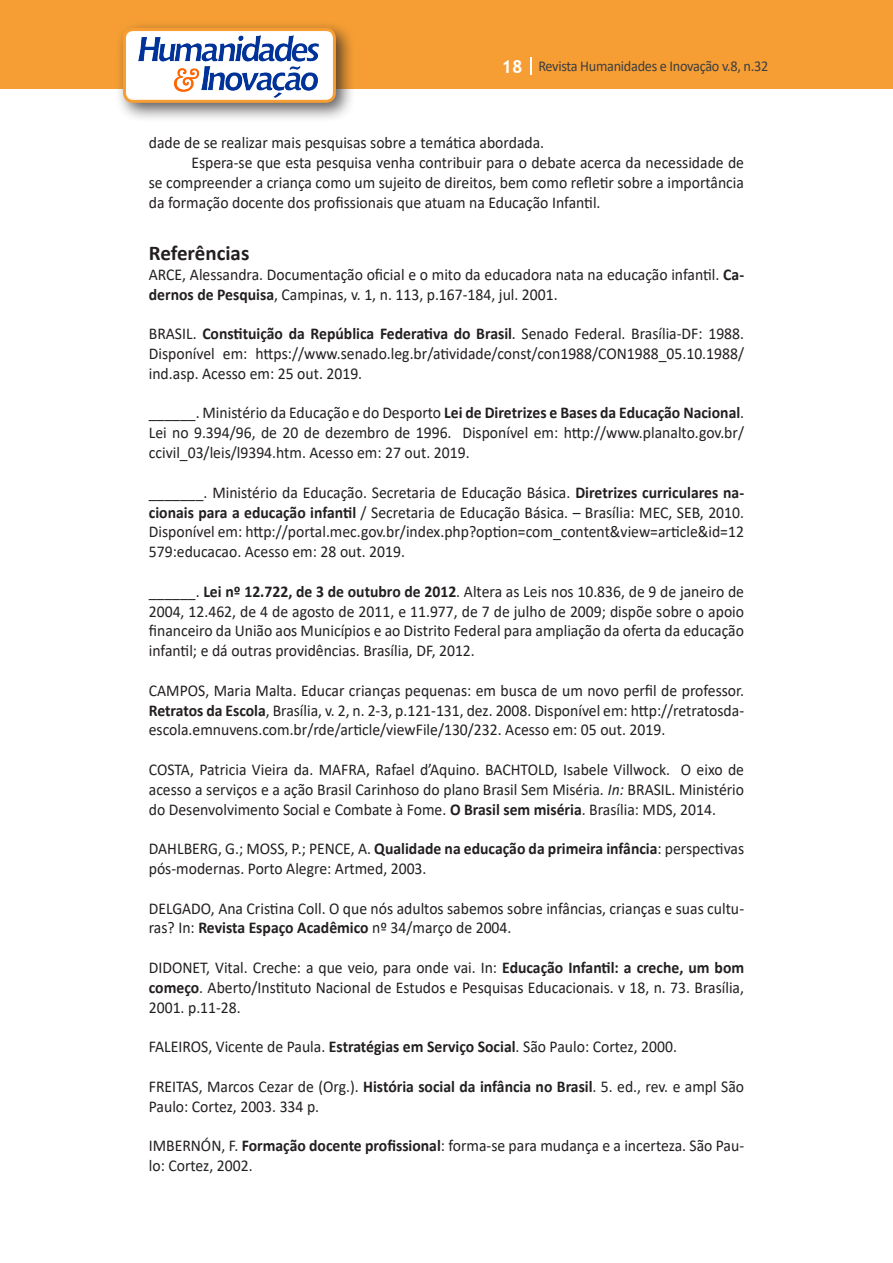
<style>
.page{position:relative;width:893px;height:1263px;background:#fff}
.page>*{position:absolute;margin:0;border:0;box-sizing:border-box;transform-origin:0 0}
.Titulo_2{font:700 21px "Calibri";color:#231f20}
.Texto{font:16.5px/19.8px "Calibri";color:#231f20;text-align:justify;scale:.95 1}
.t1{font:15px "Calibri";letter-spacing:-.02em;color:#3e3e3f;scale:.95 1}
.s1{font-family:"Trebuchet MS";font-weight:700;font-size:18px;color:#fff}
.s2{font-weight:700}
.s3{font-style:italic}
</style>
<div class="page">
<div style="left:0;top:0;width:893px;height:88px;background:#f69e34"></div>
<svg style="left:530px;top:57px;width:2px;height:18px"></svg>
<div style="left:115px;top:20px;width:241px;height:103px;background:#231f20;opacity:.75"></div>
<div style="left:125px;top:30px;width:209px;height:71px;background:#fff;border-radius:9px"></div>
<img style="left:138px;top:35px;width:181px;height:62px">
<div style="left:123px;top:28px;width:213px;height:75px;border:3px solid #f69e34;border-radius:9px"></div>
<p class="t1" style="left:501px;top:56px;width:282px"><span class="s1">18</span> Revista Humanidades e Inovação v.8, n.32</p>
<p class="Texto" style="left:149px;top:133px;width:418px">dade de se realizar mais pesquisas sobre a temática abordada.</p>
<p class="Texto" style="left:149px;top:152px;width:628px;text-indent:43px">Espera-se que esta pesquisa venha contribuir para o debate acerca da necessidade de se compreender a criança como um sujeito de direitos, bem como refletir sobre a importância da formação docente dos profissionais que atuam na Educação Infantil.</p>
<p class="Titulo_2" style="left:149px;top:238px;width:102px">Referências</p>
<p class="Texto" style="left:149px;top:264px;width:628px">ARCE, Alessandra. Documentação oficial e o mito da educadora nata na educação infantil. <span class="s2">Ca&shy;dernos de Pesquisa</span>, Campinas, v. 1, n. 113, p.167-184, jul. 2001.</p>
<p class="Texto" style="left:149px;top:323px;width:628px">BRASIL. <span class="s2">Constituição da República Federativa do Brasil</span>. Senado Federal. Brasília-DF: 1988.<br>Disponível em: https://www.senado.leg.br/atividade/const/con1988/CON1988_05.10.1988/ ind.asp. Acesso em: 25 out. 2019.</p>
<p class="Texto" style="left:149px;top:403px;width:628px">______. Ministério da Educação e do Desporto <span class="s2">Lei de Diretrizes e Bases da Educação Nacional</span>.<br>Lei no 9.394/96, de 20 de dezembro de 1996. Disponível em: http://www.planalto.gov.br/ ccivil_03/leis/l9394.htm. Acesso em: 27 out. 2019.</p>
<p class="Texto" style="left:149px;top:482px;width:628px">_______. Ministério da Educação. Secretaria de Educação Básica. <span class="s2">Diretrizes curriculares na&shy;cionais para a educação infantil</span> / Secretaria de Educação Básica. – Brasília: MEC, SEB, 2010.<br>Disponível em: http://portal.mec.gov.br/index.php?option=com_content&amp;view=article&amp;id=12<br>579:educacao. Acesso em: 28 out. 2019.</p>
<p class="Texto" style="left:149px;top:581px;width:628px">______. <span class="s2">Lei nº 12.722, de 3 de outubro de 2012</span>. Altera as Leis nos 10.836, de 9 de janeiro de 2004, 12.462, de 4 de agosto de 2011, e 11.977, de 7 de julho de 2009; dispõe sobre o apoio financeiro da União aos Municípios e ao Distrito Federal para ampliação da oferta da educação infantil; e dá outras providências. Brasília, DF, 2012.</p>
<p class="Texto" style="left:149px;top:680px;width:628px">CAMPOS, Maria Malta. Educar crianças pequenas: em busca de um novo perfil de professor.<br><span class="s2">Retratos da Escola</span>, Brasília, v. 2, n. 2-3, p.121-131, dez. 2008. Disponível em: http://retratosda&shy;escola.emnuvens.com.br/rde/article/viewFile/130/232. Acesso em: 05 out. 2019.</p>
<p class="Texto" style="left:149px;top:759px;width:628px">COSTA, Patricia Vieira da. MAFRA, Rafael d’Aquino. BACHTOLD, Isabele Villwock. O eixo de acesso a serviços e a ação Brasil Carinhoso do plano Brasil Sem Miséria. <span class="s3">In:</span> BRASIL. Ministério do Desenvolvimento Social e Combate à Fome. <span class="s2">O Brasil sem miséria</span>. Brasília: MDS, 2014.</p>
<p class="Texto" style="left:149px;top:838px;width:628px">DAHLBERG, G.; MOSS, P.; PENCE, A. <span class="s2">Qualidade na educação da primeira infância</span>: perspectivas pós-modernas. Porto Alegre: Artmed, 2003.</p>
<p class="Texto" style="left:149px;top:898px;width:628px">DELGADO, Ana Cristina Coll. O que nós adultos sabemos sobre infâncias, crianças e suas cultu&shy;ras? In: <span class="s2">Revista Espaço Acadêmico</span> nº 34/março de 2004.</p>
<p class="Texto" style="left:149px;top:957px;width:628px">DIDONET, Vital. Creche: a que veio, para onde vai. In: <span class="s2">Educação Infantil: a creche, um bom começo</span>. Aberto/Instituto Nacional de Estudos e Pesquisas Educacionais. v 18, n. 73. Brasília, 2001. p.11-28.</p>
<p class="Texto" style="left:149px;top:1036px;width:557px">FALEIROS, Vicente de Paula. <span class="s2">Estratégias em Serviço Social</span>. São Paulo: Cortez, 2000.</p>
<p class="Texto" style="left:149px;top:1076px;width:628px">FREITAS, Marcos Cezar de (Org.). <span class="s2">História social da infância no Brasil</span>. 5. ed., rev. e ampl São<br>Paulo: Cortez, 2003. 334 p.</p>
<p class="Texto" style="left:149px;top:1135px;width:628px">IMBERNÓN, F. <span class="s2">Formação docente profissional</span>: forma-se para mudança e a incerteza. São Pau&shy;lo: Cortez, 2002.</p>
</div>
